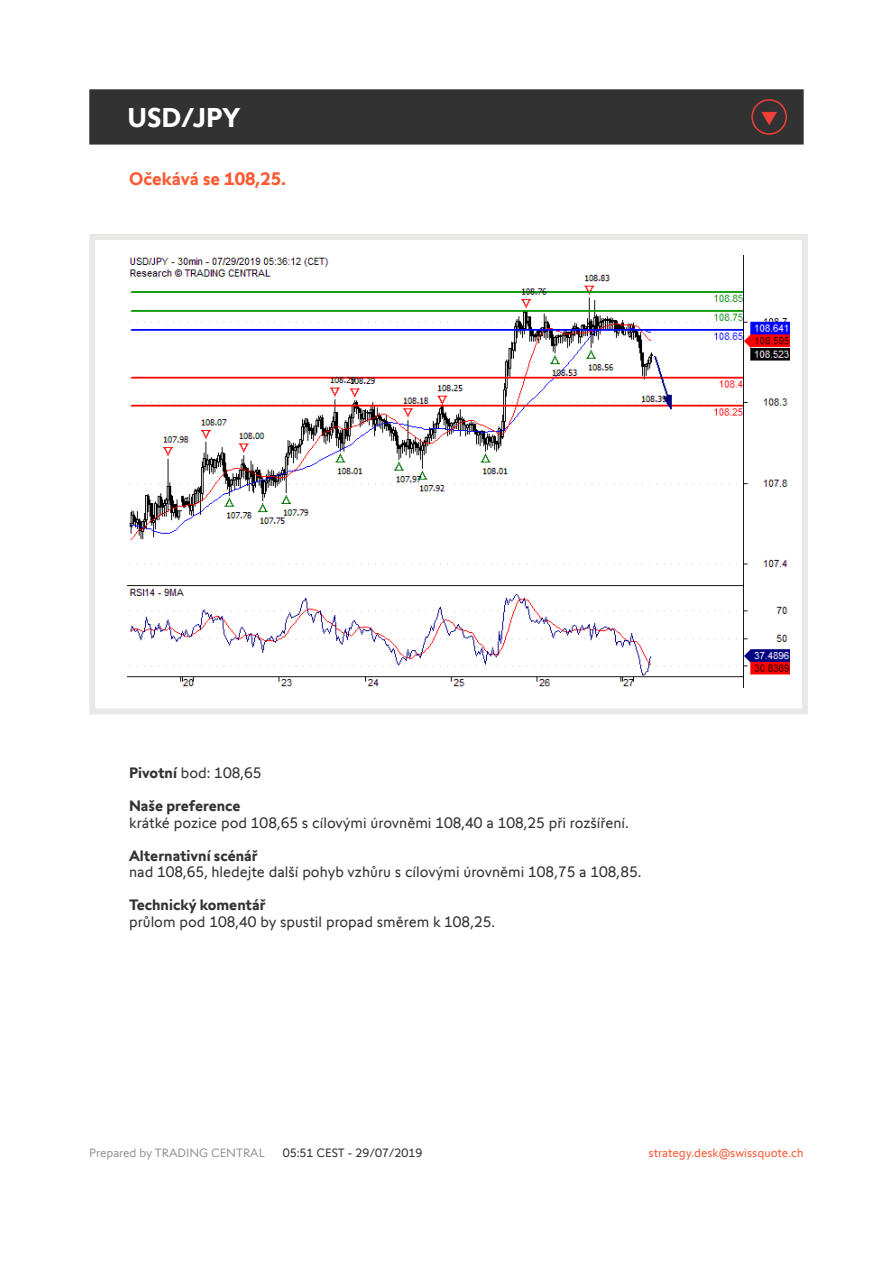
<style>
.page{position:relative;width:893px;height:1263px;background:#fff}
.page>*{position:absolute;margin:0;border:0;box-sizing:border-box;transform-origin:0 0}
.t1{font:700 27px "Swissquote CT";color:#fff}
.t2{font:700 18px "Swissquote CT";color:#fa5b35}
.t3{font:15px "Swissquote CT";color:#323232}
.t4{font:700 15px "Swissquote CT";color:#323232}
.t5{font:12px "Swissquote CT";color:#fa5b35}
.t6{font:12px "Swissquote CT";color:#939598}
.t7{font:12px "Swissquote CT";color:#323232}
.s1{font-weight:700}
</style>
<div class="page">
<div style="left:89px;top:234px;width:719px;height:480px;border:6px solid #e9e8e7"></div>
<div style="left:89px;top:89px;width:715px;height:56px;background:#323232;border:2px solid #323232"></div>
<img style="left:128px;top:255px;width:661px;height:432px">
<svg style="left:751px;top:99px;width:36px;height:36px"></svg>
<h1 class="t1" style="left:128px;top:101px;width:114px">USD/JPY</h1>
<p class="t2" style="left:129px;top:168px;width:159px">Očekává se 108,25.</p>
<p class="t3" style="left:129px;top:764px;width:134px"><span class="s1">Pivotní</span> bod: 108,65</p>
<p class="t4" style="left:129px;top:797px;width:113px">Naše preference</p>
<p class="t3" style="left:129px;top:814px;width:501px">krátké pozice pod 108,65 s cílovými úrovněmi 108,40 a 108,25 při rozšíření.</p>
<p class="t4" style="left:129px;top:846px;width:130px">Alternativní scénář</p>
<p class="t3" style="left:129px;top:863px;width:514px">nad 108,65, hledejte další pohyb vzhůru s cílovými úrovněmi 108,75 a 108,85.</p>
<p class="t4" style="left:129px;top:896px;width:138px">Technický komentář</p>
<p class="t3" style="left:129px;top:913px;width:367px">průlom pod 108,40 by spustil propad směrem k 108,25.</p>
<p class="t6" style="left:89px;top:1145px;width:177px">Prepared by TRADING CENTRAL</p>
<p class="t7" style="left:283px;top:1145px;width:141px">05:51 CEST - 29/07/2019</p>
<p class="t5" style="left:649px;top:1145px;width:157px">strategy.desk@swissquote.ch</p>
</div>
